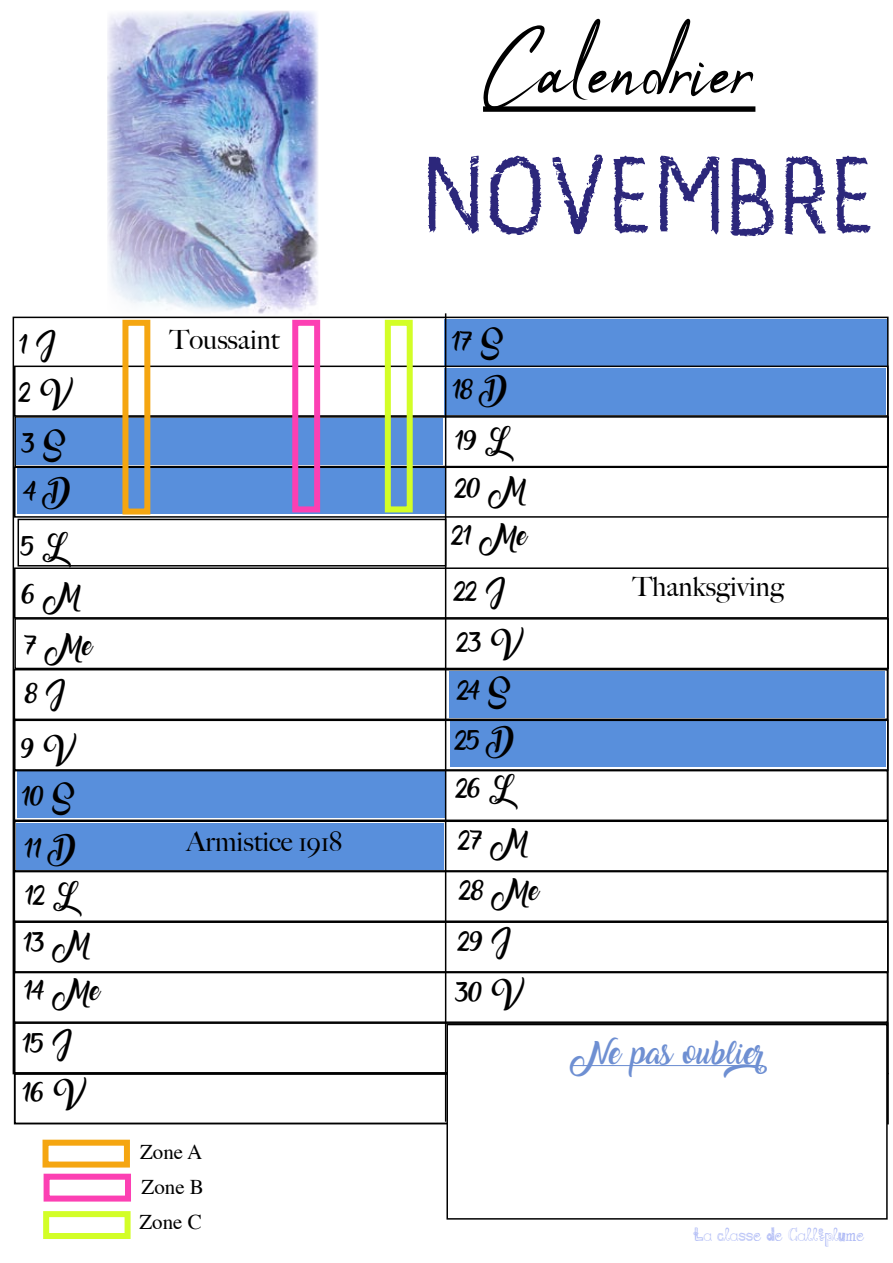
<style>
.page{position:relative;width:893px;height:1263px;background:#fff}
.page>*{position:absolute;margin:0;border:0;box-sizing:border-box;transform-origin:0 0}
.t1{font:108px "Apalu";color:#000}
.t2{font:108px "Banda";color:#2c277b}
.t3{font:500 27px "Big Caslon";color:#000}
.t4{font:21px/35.1px "Times";color:#000}
.t5{font:21px "Amarillo";color:#6e8fd2}
.t6{font:18px "Amarillo";color:#000}
.t7{font:15px "Janda Fabulous";color:#acb8f5}
</style>
<div class="page">
<div style="left:17px;top:468px;width:427px;height:46px;background:#588fdc"></div>
<div style="left:18px;top:519px;width:428px;height:47px;border:2px solid #000"></div>
<div style="left:449px;top:671px;width:435px;height:47px;background:#588fdc"></div>
<div style="left:450px;top:721px;width:435px;height:46px;background:#588fdc"></div>
<div style="left:444px;top:319px;width:444px;height:47px;background:#588fdc"></div>
<div style="left:444px;top:368px;width:441px;height:46px;background:#588fdc"></div>
<div style="left:17px;top:771px;width:427px;height:46px;background:#588fdc"></div>
<div style="left:16px;top:823px;width:427px;height:46px;background:#588fdc"></div>
<div style="left:15px;top:418px;width:427px;height:47px;background:#588fdc"></div>
<div style="left:14px;top:366px;width:874px;height:51px;border:2px solid #000"></div>
<div style="left:14px;top:416px;width:875px;height:51px;border:2px solid #000"></div>
<div style="left:14px;top:466px;width:874px;height:52px;border:2px solid #000"></div>
<div style="left:14px;top:567px;width:874px;height:52px;border:2px solid #000"></div>
<div style="left:14px;top:618px;width:875px;height:51px;border:2px solid #000"></div>
<div style="left:14px;top:669px;width:874px;height:51px;border:2px solid #000"></div>
<div style="left:14px;top:719px;width:874px;height:52px;border:2px solid #000"></div>
<div style="left:14px;top:770px;width:874px;height:51px;border:2px solid #000"></div>
<div style="left:14px;top:820px;width:874px;height:52px;border:2px solid #000"></div>
<div style="left:14px;top:871px;width:874px;height:51px;border:2px solid #000"></div>
<div style="left:14px;top:921px;width:874px;height:51px;border:2px solid #000"></div>
<div style="left:14px;top:972px;width:874px;height:51px;border:2px solid #000"></div>
<div style="left:14px;top:1022px;width:874px;height:51px;border:2px solid #000"></div>
<hr style="left:445px;top:313px;width:1px;height:809px;background:#000">
<div style="left:14px;top:1073px;width:875px;height:51px;border:2px solid #000"></div>
<div style="left:447px;top:1024px;width:440px;height:195px;background:#fff"></div>
<hr style="left:571px;top:1065px;width:192px;height:1px;background:#6e8fd2">
<div style="left:446px;top:1024px;width:442px;height:195px;border:2px solid #000"></div>
<div style="left:483px;top:106px;width:272px;height:6px;background:#000"></div>
<div style="left:43px;top:1211px;width:88px;height:28px;background:#fff;border:6px solid #d3fe27"></div>
<div style="left:43px;top:1140px;width:87px;height:27px;background:#fff;border:6px solid #f5a611"></div>
<div style="left:44px;top:1174px;width:87px;height:27px;background:#fff;border:6px solid #fc40b3"></div>
<img style="left:107px;top:11px;width:211px;height:303px">
<div style="left:385px;top:320px;width:28px;height:192px;border:6px solid #d3fe27"></div>
<div style="left:122px;top:320px;width:28px;height:194px;border:6px solid #f5a611"></div>
<div style="left:292px;top:320px;width:28px;height:192px;border:6px solid #fc40b3"></div>
<p class="t6" style="left:18px;top:337px;width:38px">1 J</p>
<p class="t6" style="left:19px;top:385px;width:53px">2 V</p>
<p class="t6" style="left:22px;top:436px;width:44px">3 S</p>
<p class="t6" style="left:23px;top:484px;width:49px">4 D</p>
<p class="t6" style="left:21px;top:539px;width:44px">5 L</p>
<p class="t6" style="left:22px;top:587px;width:60px">6 M</p>
<p class="t6" style="left:24px;top:638px;width:70px">7 Me</p>
<p class="t6" style="left:25px;top:686px;width:41px">8 J</p>
<p class="t6" style="left:20px;top:742px;width:55px">9 V</p>
<p class="t6" style="left:21px;top:789px;width:54px">10 S</p>
<p class="t6" style="left:24px;top:841px;width:53px">11 D</p>
<p class="t6" style="left:25px;top:889px;width:51px">12 L</p>
<p class="t6" style="left:23px;top:935px;width:69px">13 M</p>
<p class="t6" style="left:24px;top:983px;width:78px">14 Me</p>
<p class="t6" style="left:22px;top:1036px;width:50px">15 J</p>
<p class="t6" style="left:22px;top:1085px;width:64px">16 V</p>
<h2 class="t3" style="left:169px;top:317px;width:112px">Toussaint</h2>
<h2 class="t3" style="left:186px;top:820px;width:157px">Armistice 1918</h2>
<p class="t4" style="left:140px;top:1133px;width:65px">Zone A<br>Zone B</p>
<p class="t4" style="left:139px;top:1203px;width:64px">Zone C</p>
<h1 class="t1" style="left:483px;top:6px;width:274px">Calendrier</h1>
<h1 class="t2" style="left:422px;top:147px;width:455px">NOVEMBRE</h1>
<p class="t6" style="left:451px;top:335px;width:53px">17 S</p>
<p class="t6" style="left:452px;top:382px;width:56px">18 D</p>
<p class="t6" style="left:454px;top:434px;width:54px">19 L</p>
<p class="t6" style="left:455px;top:482px;width:72px">20 M</p>
<p class="t6" style="left:453px;top:536px;width:77px">21 Me</p>
<p class="t6" style="left:454px;top:584px;width:51px">22 J</p>
<p class="t6" style="left:457px;top:636px;width:66px">23 V</p>
<p class="t6" style="left:458px;top:683px;width:54px">24 S</p>
<p class="t6" style="left:455px;top:734px;width:60px">25 D</p>
<p class="t6" style="left:456px;top:781px;width:56px">26 L</p>
<p class="t6" style="left:459px;top:833px;width:71px">27 M</p>
<p class="t6" style="left:452px;top:528px;width:77px">21 Me</p>
<p class="t6" style="left:459px;top:883px;width:81px">28 Me</p>
<p class="t6" style="left:458px;top:934px;width:53px">29 J</p>
<p class="t6" style="left:455px;top:985px;width:68px">30 V</p>
<h2 class="t3" style="left:632px;top:564px;width:153px">Thanksgiving</h2>
<p class="t5" style="left:571px;top:1044px;width:230px">Ne pas oublier</p>
<p class="t7" style="left:693px;top:1227px;width:173px">La classe de Calliplume</p>
</div>
